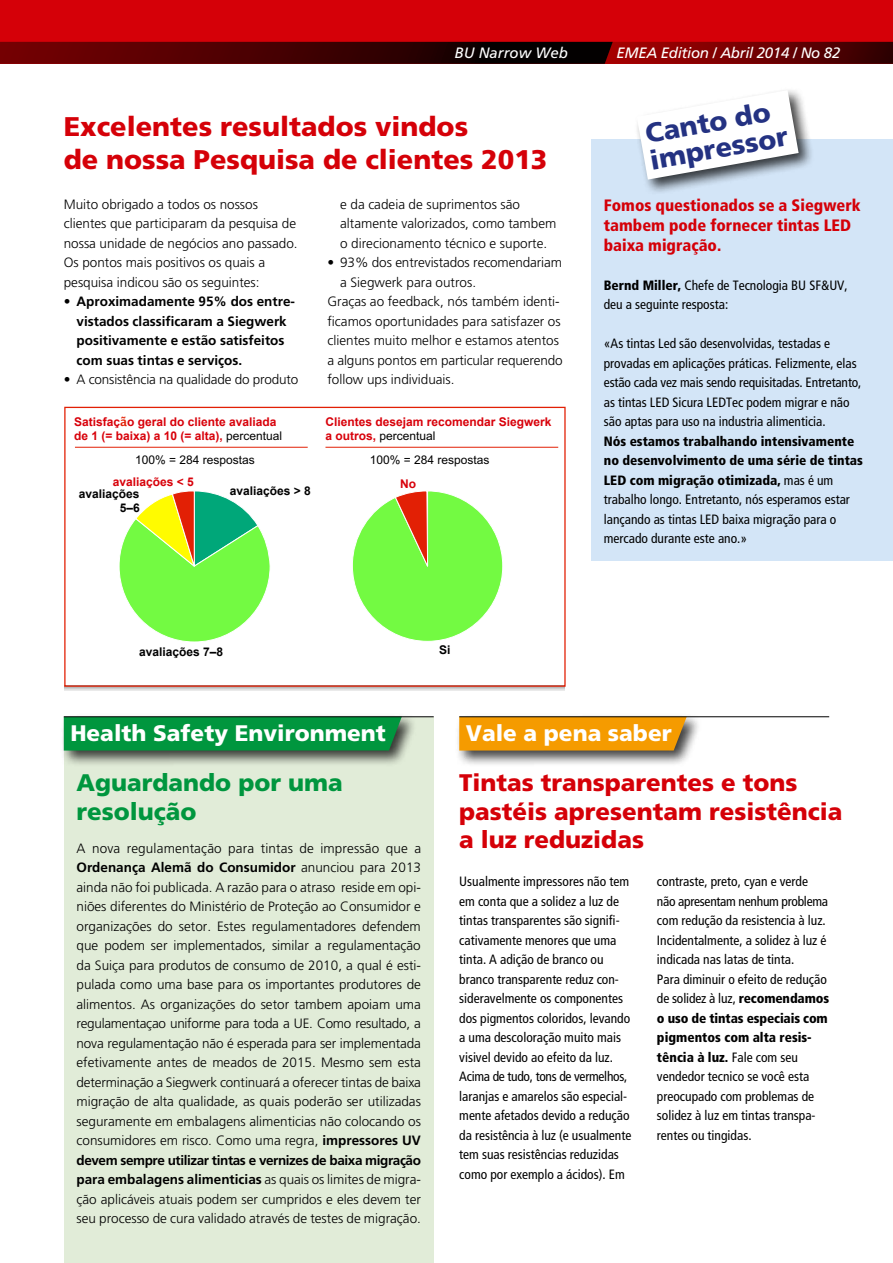
<style>
.page{position:relative;width:893px;height:1263px;background:#fff}
.page>*{position:absolute;margin:0;border:0;box-sizing:border-box;transform-origin:0 0}
.t1{font:900 27px/32.4px "Frutiger";color:#d50008}
.t2{font:900 27px/27px "Frutiger";color:#243282}
.t3{font:900 24px/28.8px "Frutiger";color:#d50008}
.t4{font:900 24px/28.8px "Frutiger";color:#00963e}
.t5{font:900 22.5px "Frutiger";color:#fff}
.t6{font:900 condensed 16.5px/19.8px "Frutiger";color:#d50008}
.t7{font:italic 15px "Frutiger";letter-spacing:-.02em;color:#fff}
.t8{font:italic 15px "Frutiger";color:#fff}
.t9{font:300 13.5px/19.5px "Frutiger";color:#000}
.t10{font:condensed 13.5px/19.5px "Frutiger";color:#000}
.t11{font:700 13.5px/19.5px "Frutiger";color:#000}
.t12{font:700 12px/13.6px "Arial";color:#d8000a}
.t13{font:700 12px/13.6px "Arial";color:#000;text-align:right}
.t14{font:12px "Arial";color:#000}
.s1{font-weight:300}
.s2{font-family:"Lucida Grande";color:#e22005}
.s3{font-weight:400;color:#000}
.s4{font-weight:900}
.s5{font-weight:700}
</style>
<div class="page">
<div style="left:455px;top:713px;width:247px;height:54px;background:#000;opacity:.75"></div>
<div style="left:459px;top:717px;width:228px;height:33px;background:#f59b00"></div>
<hr style="left:459px;top:716px;width:370px;height:1px;background:#000">
<div style="left:0;top:0;width:893px;height:64px;background:#d50008"></div>
<svg style="left:0;top:42px;width:893px;height:22px;background:#4c0001"></svg>
<div style="left:591px;top:139px;width:302px;height:421px;background:#d3e5f7"></div>
<div style="left:633px;top:87px;width:181px;height:108px;background:#000;opacity:.75"></div>
<svg style="left:637px;top:90px;width:162px;height:90px"></svg>
<div style="left:64px;top:717px;width:370px;height:546px;background:#e1ecd8"></div>
<div style="left:60px;top:713px;width:357px;height:54px;background:#000;opacity:.75"></div>
<div style="left:64px;top:717px;width:338px;height:33px;background:#00963e"></div>
<hr style="left:64px;top:716px;width:370px;height:1px;background:#000">
<hr style="left:75px;top:447px;width:233px;height:1px;background:#e22005">
<div style="left:64px;top:407px;width:502px;height:280px;border:1px solid #e22005"></div>
<hr style="left:325px;top:447px;width:233px;height:1px;background:#e22005">
<svg style="left:119px;top:491px;width:151px;height:151px"></svg>
<svg style="left:352px;top:491px;width:151px;height:151px"></svg>
<p class="t8" style="left:454px;top:44px;width:115px">BU Narrow Web</p>
<p class="t7" style="left:616px;top:44px;width:225px">EMEA Edition / Abril 2014 / No 82</p>
<h1 class="t1" style="left:64px;top:110px;width:485px">Excelentes resultados vindos<br>de nossa Pesquisa de clientes 2013</h1>
<p class="t9" style="left:64px;top:194px;width:235px">Muito obrigado a todos os nossos clientes que participaram da pesquisa de nossa unidade de negócios ano passado.<br>Os pontos mais positivos os quais a pesquisa indicou são os seguintes:</p>
<p class="t11" style="left:77px;top:292px;width:220px;text-indent:-13px"><span class="s1">•</span> Aproximadamente 95% dos entre&shy;vistados classificaram a Siegwerk positivamente e estão satisfeitos com suas tintas e serviços.</p>
<p class="t9" style="left:64px;top:370px;width:236px">• A consistência na qualidade do produto</p>
<p class="t9" style="left:340px;top:194px;width:218px">e da cadeia de suprimentos são altamente valorizados, como tambem o direcionamento técnico e suporte.</p>
<p class="t9" style="left:327px;top:253px;width:236px">• 93% dos entrevistados recomendariam</p>
<p class="t9" style="left:340px;top:272px;width:137px">a Siegwerk para outros.</p>
<p class="t9" style="left:327px;top:292px;width:234px">Graças ao feedback, nós também identi-</p>
<p class="t9" style="left:327px;top:311px;width:235px">ficamos oportunidades para satisfazer os</p>
<p class="t9" style="left:327px;top:331px;width:233px">clientes muito melhor e estamos atentos</p>
<p class="t9" style="left:327px;top:350px;width:237px">a alguns pontos em particular requerendo</p>
<p class="t9" style="left:327px;top:370px;width:129px">follow ups individuais.</p>
<p class="t12" style="left:74px;top:416px;width:210px">Satisfaç<span class="s2">ã</span>o geral do cliente avaliada de 1 (= baixa) a 10 (= alta), <span class="s3">percentual</span></p>
<p class="t12" style="left:325px;top:416px;width:228px">Clientes desejam recomendar Siegwerk a outros, <span class="s3">percentual</span></p>
<p class="t12" style="left:400px;top:477px;width:17px">No</p>
<p class="t14" style="left:135px;top:454px;width:121px">100% = 284 respostas</p>
<p class="t14" style="left:370px;top:454px;width:121px">100% = 284 respostas</p>
<p class="t12" style="left:113px;top:475px;width:83px">avaliações &lt; 5</p>
<p class="t13" style="left:79px;top:487px;width:63px">avaliações<br>5–6</p>
<p class="t13" style="left:230px;top:485px;width:83px">avaliações &gt; 8</p>
<p class="t13" style="left:139px;top:645px;width:86px">avaliações 7–8</p>
<p class="t13" style="left:439px;top:643px;width:13px">Si</p>
<h1 class="t2" style="left:643px;top:120px;width:141px;rotate:-10deg">Canto do impressor</h1>
<p class="t6" style="left:604px;top:195px;width:258px">Fomos questionados se a Siegwerk tambem pode fornecer tintas LED baixa migração.</p>
<p class="t10" style="left:604px;top:275px;width:245px"><span class="s4">Bernd Miller,</span> Chefe de Tecnologia BU SF&amp;UV, deu a seguinte resposta:</p>
<p class="t10" style="left:604px;top:334px;width:259px">«As tintas Led são desenvolvidas, testadas e provadas em aplicações práticas. Felizmente, elas estão cada vez mais sendo requisitadas. Entretanto, as tintas LED Sicura LEDTec podem migrar e não são aptas para uso na industria alimenticia.</p>
<p class="t10" style="left:604px;top:431px;width:261px"><span class="s4">Nós estamos trabalhando intensivamente no desenvolvimento de uma série de tintas LED com migração otimizada,</span> mas é um trabalho longo. Entretanto, nós esperamos estar lançando as tintas LED baixa migração para o mercado durante este ano.»</p>
<h3 class="t5" style="left:70px;top:719px;width:317px">Health Safety Environment</h3>
<h2 class="t4" style="left:77px;top:768px;width:268px">Aguardando por uma resolução</h2>
<p class="t9" style="left:77px;top:838px;width:346px;text-align:justify">A nova regulamentação para tintas de impressão que a <span class="s5">Ordenança Alemã do Consumidor</span> anunciou para 2013 ainda não foi publicada. A razão para o atraso reside em opi&shy;niões diferentes do Ministério de Proteção ao Consumidor e organizações do setor. Estes regulamentadores defendem que podem ser implementados, similar a regulamentação da Suiça para produtos de consumo de 2010, a qual é esti&shy;pulada como uma base para os importantes produtores de alimentos. As organizações do setor tambem apoiam uma regulamentaçao uniforme para toda a UE. Como resultado, a nova regulamentação não é esperada para ser implementada efetivamente antes de meados de 2015. Mesmo sem esta determinação a Siegwerk continuará a oferecer tintas de baixa migração de alta qualidade, as quais poderão ser utilizadas seguramente em embalagens alimenticias não colocando os consumidores em risco. Como uma regra, <span class="s5">impressores UV devem sempre utilizar tintas e vernizes de baixa migração para embalagens alimenticias</span> as quais os limites de migra&shy;ção aplicáveis atuais podem ser cumpridos e eles devem ter seu processo de cura validado através de testes de migração.</p>
<h3 class="t5" style="left:466px;top:719px;width:207px">Vale a pena saber</h3>
<h2 class="t3" style="left:459px;top:768px;width:385px">Tintas transparentes e tons pastéis apresentam resistência a luz reduzidas</h2>
<p class="t10" style="left:459px;top:872px;width:174px">Usualmente impressores não tem em conta que a solidez a luz de tintas transparentes são signifi&shy;cativamente menores que uma tinta. A adição de branco ou branco transparente reduz con&shy;sideravelmente os componentes dos pigmentos coloridos, levando a uma descoloração muito mais visivel devido ao efeito da luz.<br>Acima de tudo, tons de vermelhos, laranjas e amarelos são especial&shy;mente afetados devido a redução da resistência à luz (e usualmente tem suas resistências reduzidas como por exemplo a ácidos). Em</p>
<p class="t10" style="left:657px;top:872px;width:174px">contraste, preto, cyan e verde não apresentam nenhum problema com redução da resistencia à luz.<br>Incidentalmente, a solidez à luz é indicada nas latas de tinta.<br>Para diminuir o efeito de redução de solidez à luz, <span class="s4">recomendamos o uso de tintas especiais com pigmentos com alta resis&shy;tência à luz.</span> Fale com seu vendedor tecnico se você esta preocupado com problemas de solidez à luz em tintas transpa&shy;rentes ou tingidas.</p>
</div>
